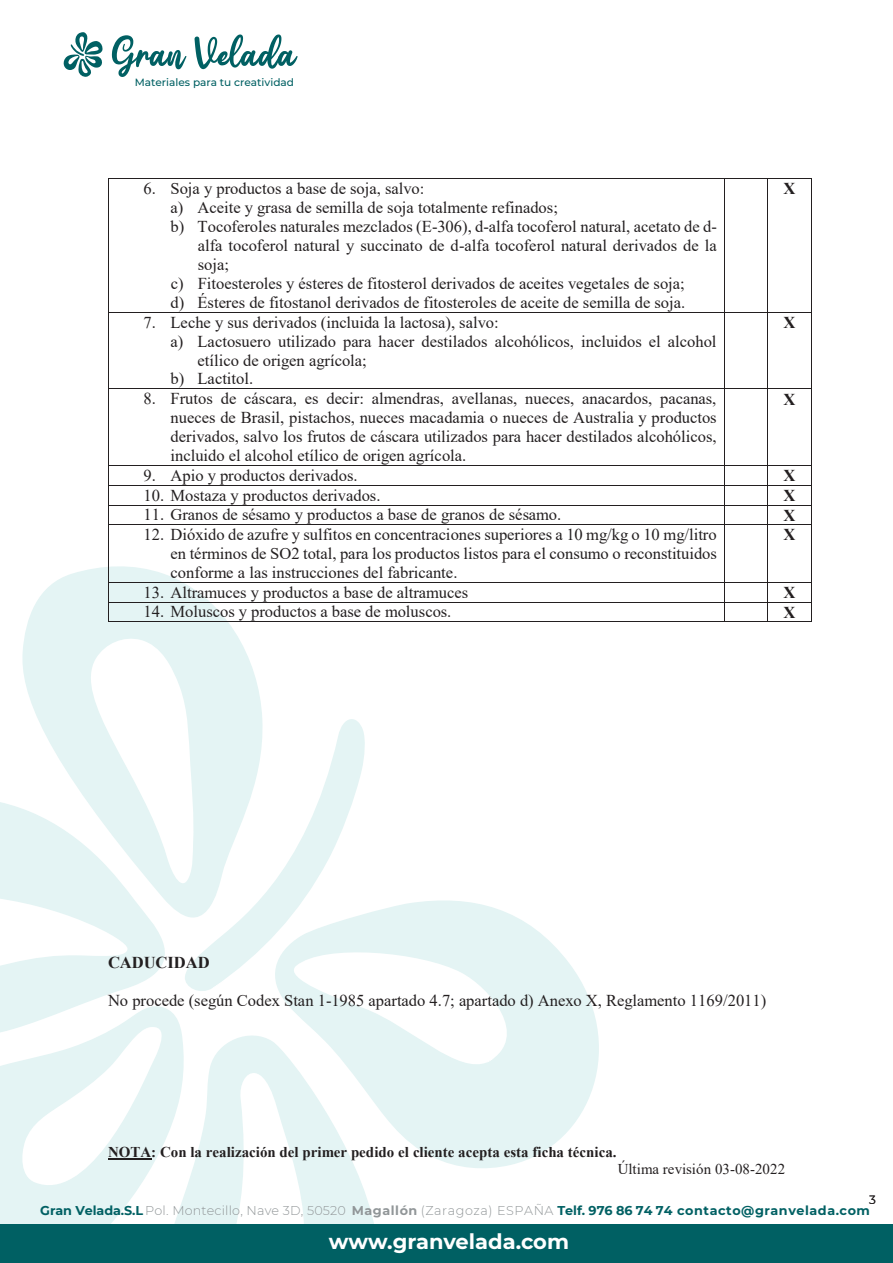
<style>
.page{position:relative;width:893px;height:1263px;background:#fff}
.page>*{position:absolute;margin:0;border:0;box-sizing:border-box;transform-origin:0 0}
.t1{font:700 21px "Montserrat";color:#fff}
.t2{font:16.5px/18.9px "Times New Roman";color:#231f20;text-align:justify}
.t3{font:700 16.5px "Times New Roman";letter-spacing:-.005em;color:#231f20}
.t4{font:700 15px "Times New Roman";color:#231f20}
.t5{font:15px "Times New Roman";color:#231f20}
.t6{font:700 12.75px "Montserrat";letter-spacing:.045em;color:#006063}
.t7{font:12px "Montserrat";color:#231f20}
.t8{font:500 10.5px "Montserrat";color:#006063}
.s1{font-weight:300;color:#919698}
.s2{color:#919698}
</style>
<div class="page">
<svg style="left:0;top:802px;width:165px;height:198px"></svg>
<svg style="left:279px;top:900px;width:320px;height:268px;fill:#e4f4f4"></svg>
<svg style="left:20px;top:566px;width:242px;height:383px;fill:#e4f4f4"></svg>
<svg style="left:0;top:1000px;width:180px;height:224px;fill:#e4f4f4"></svg>
<svg style="left:155px;top:1027px;width:232px;height:197px;fill:#e4f4f4"></svg>
<svg style="left:185px;top:719px;width:180px;height:272px"></svg>
<svg style="left:112px;top:35px;width:74px;height:42px"></svg>
<svg style="left:194px;top:34px;width:104px;height:35px"></svg>
<svg style="left:63px;top:32px;width:40px;height:45px"></svg>
<div style="left:0;top:1224px;width:893px;height:39px;background:#006063"></div>
<hr style="left:108px;top:1158px;width:43px;height:2px;background:#231f20">
<hr style="left:109px;top:178px;width:615px;height:1px;background:#231f20">
<hr style="left:725px;top:178px;width:42px;height:1px;background:#231f20">
<hr style="left:768px;top:178px;width:43px;height:1px;background:#231f20">
<hr style="left:108px;top:179px;width:1px;height:133px;background:#231f20">
<hr style="left:724px;top:179px;width:1px;height:133px;background:#231f20">
<hr style="left:767px;top:179px;width:1px;height:133px;background:#231f20">
<hr style="left:811px;top:179px;width:1px;height:133px;background:#231f20">
<hr style="left:109px;top:312px;width:615px;height:1px;background:#231f20">
<hr style="left:725px;top:312px;width:42px;height:1px;background:#231f20">
<hr style="left:768px;top:312px;width:43px;height:1px;background:#231f20">
<hr style="left:108px;top:313px;width:1px;height:76px;background:#231f20">
<hr style="left:724px;top:313px;width:1px;height:76px;background:#231f20">
<hr style="left:767px;top:313px;width:1px;height:76px;background:#231f20">
<hr style="left:811px;top:313px;width:1px;height:76px;background:#231f20">
<hr style="left:109px;top:389px;width:615px;height:1px;background:#231f20">
<hr style="left:725px;top:389px;width:42px;height:1px;background:#231f20">
<hr style="left:768px;top:389px;width:43px;height:1px;background:#231f20">
<hr style="left:108px;top:389px;width:1px;height:76px;background:#231f20">
<hr style="left:724px;top:389px;width:1px;height:76px;background:#231f20">
<hr style="left:767px;top:389px;width:1px;height:76px;background:#231f20">
<hr style="left:811px;top:389px;width:1px;height:76px;background:#231f20">
<hr style="left:109px;top:465px;width:615px;height:1px;background:#231f20">
<hr style="left:725px;top:465px;width:42px;height:1px;background:#231f20">
<hr style="left:768px;top:465px;width:43px;height:1px;background:#231f20">
<hr style="left:109px;top:485px;width:615px;height:1px;background:#231f20">
<hr style="left:725px;top:485px;width:42px;height:1px;background:#231f20">
<hr style="left:768px;top:485px;width:43px;height:1px;background:#231f20">
<hr style="left:109px;top:505px;width:615px;height:1px;background:#231f20">
<hr style="left:725px;top:505px;width:42px;height:1px;background:#231f20">
<hr style="left:768px;top:505px;width:43px;height:1px;background:#231f20">
<svg style="left:108px;top:465px;width:1px;height:60px"></svg>
<hr style="left:109px;top:524px;width:615px;height:1px;background:#231f20">
<svg style="left:724px;top:465px;width:1px;height:60px"></svg>
<hr style="left:725px;top:524px;width:42px;height:1px;background:#231f20">
<svg style="left:767px;top:465px;width:1px;height:60px"></svg>
<hr style="left:768px;top:524px;width:43px;height:1px;background:#231f20">
<svg style="left:811px;top:465px;width:1px;height:60px"></svg>
<hr style="left:108px;top:525px;width:1px;height:57px;background:#231f20">
<hr style="left:724px;top:525px;width:1px;height:57px;background:#231f20">
<hr style="left:767px;top:525px;width:1px;height:57px;background:#231f20">
<hr style="left:811px;top:525px;width:1px;height:57px;background:#231f20">
<hr style="left:109px;top:582px;width:615px;height:1px;background:#231f20">
<hr style="left:725px;top:582px;width:42px;height:1px;background:#231f20">
<hr style="left:768px;top:582px;width:43px;height:1px;background:#231f20">
<hr style="left:109px;top:602px;width:615px;height:1px;background:#231f20">
<hr style="left:725px;top:602px;width:42px;height:1px;background:#231f20">
<hr style="left:768px;top:602px;width:43px;height:1px;background:#231f20">
<svg style="left:108px;top:582px;width:1px;height:40px"></svg>
<hr style="left:109px;top:621px;width:615px;height:1px;background:#231f20">
<svg style="left:724px;top:582px;width:1px;height:40px"></svg>
<hr style="left:725px;top:621px;width:42px;height:1px;background:#231f20">
<svg style="left:767px;top:582px;width:1px;height:40px"></svg>
<hr style="left:768px;top:621px;width:43px;height:1px;background:#231f20">
<svg style="left:811px;top:582px;width:1px;height:40px"></svg>
<p class="t8" style="left:135px;top:75px;width:161px">Materiales para tu creatividad</p>
<p class="t2" style="left:143px;top:178px;width:282px">6. Soja y productos a base de soja, salvo:</p>
<p class="t2" style="left:170px;top:197px;width:389px">a) Aceite y grasa de semilla de soja totalmente refinados;</p>
<p class="t2" style="left:171px;top:216px;width:548px">b) Tocoferoles naturales mezclados (E-306), d-alfa tocoferol natural, acetato de d-</p>
<p class="t2" style="left:198px;top:235px;width:520px">alfa tocoferol natural y succinato de d-alfa tocoferol natural derivados de la</p>
<p class="t2" style="left:198px;top:254px;width:33px">soja;</p>
<p class="t2" style="left:171px;top:273px;width:515px">c) Fitoesteroles y ésteres de fitosterol derivados de aceites vegetales de soja;</p>
<p class="t2" style="left:170px;top:292px;width:516px">d) Ésteres de fitostanol derivados de fitosteroles de aceite de semilla de soja.</p>
<p class="t2" style="left:143px;top:312px;width:357px">7. Leche y sus derivados (incluida la lactosa), salvo:</p>
<p class="t2" style="left:170px;top:331px;width:547px">a) Lactosuero utilizado para hacer destilados alcohólicos, incluidos el alcohol</p>
<p class="t2" style="left:198px;top:350px;width:171px">etílico de origen agrícola;</p>
<p class="t2" style="left:170px;top:369px;width:84px">b) Lactitol.</p>
<p class="t3" style="left:783px;top:177px;width:13px">X</p>
<p class="t3" style="left:783px;top:310px;width:13px">X</p>
<p class="t2" style="left:170px;top:389px;width:548px;text-indent:-27px">8. Frutos de cáscara, es decir: almendras, avellanas, nueces, anacardos, pacanas, nueces de Brasil, pistachos, nueces macadamia o nueces de Australia y productos derivados, salvo los frutos de cáscara utilizados para hacer destilados alcohólicos, incluido el alcohol etílico de origen agrícola.</p>
<p class="t3" style="left:783px;top:387px;width:13px">X</p>
<p class="t2" style="left:143px;top:465px;width:215px">9. Apio y productos derivados.</p>
<p class="t3" style="left:783px;top:464px;width:13px">X</p>
<p class="t2" style="left:143px;top:485px;width:238px">10. Mostaza y productos derivados.</p>
<p class="t3" style="left:783px;top:483px;width:13px">X</p>
<p class="t2" style="left:143px;top:505px;width:419px">11. Granos de sésamo y productos a base de granos de sésamo.</p>
<p class="t3" style="left:783px;top:503px;width:13px">X</p>
<p class="t2" style="left:170px;top:524px;width:548px;text-indent:-27px">12. Dióxido de azufre y sulfitos en concentraciones superiores a 10 mg/kg o 10 mg/litro en términos de SO2 total, para los productos listos para el consumo o reconstituidos conforme a las instrucciones del fabricante.</p>
<p class="t3" style="left:783px;top:523px;width:13px">X</p>
<p class="t2" style="left:143px;top:582px;width:326px">13. Altramuces y productos a base de altramuces</p>
<p class="t3" style="left:783px;top:581px;width:13px">X</p>
<p class="t2" style="left:143px;top:602px;width:309px">14. Moluscos y productos a base de moluscos.</p>
<p class="t3" style="left:783px;top:600px;width:13px">X</p>
<p class="t3" style="left:108px;top:950px;width:103px">CADUCIDAD</p>
<p class="t2" style="left:108px;top:990px;width:660px">No procede (según Codex Stan 1-1985 apartado 4.7; apartado d) Anexo X, Reglamento 1169/2011)</p>
<p class="t4" style="left:108px;top:1141px;width:510px">NOTA: Con la realización del primer pedido el cliente acepta esta ficha técnica.</p>
<p class="t5" style="left:618px;top:1158px;width:169px">Última revisión 03-08-2022</p>
<p class="t7" style="left:869px;top:1191px;width:8px">3</p>
<p class="t6" style="left:40px;top:1201px;width:831px">Gran Velada.S.L <span class="s1">Pol. Montecillo, Nave 3D, 50520</span> <span class="s2">Magallón</span> <span class="s1">(Zaragoza) ESPAÑA</span> Telf. 976 86 74 74 contacto@granvelada.com</p>
<p class="t1" style="left:329px;top:1226px;width:242px">www.granvelada.com</p>
</div>
